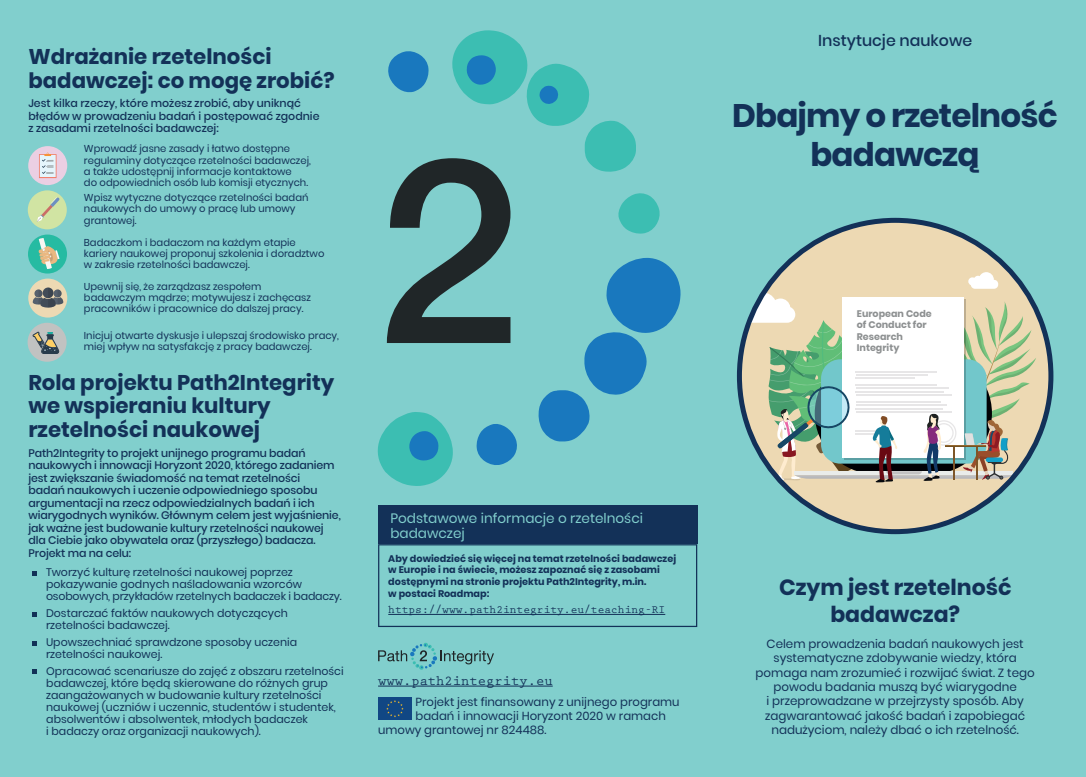
<style>
.page{position:relative;width:1086px;height:777px;background:#fff}
.page>*{position:absolute;margin:0;border:0;box-sizing:border-box;transform-origin:0 0}
.t1{font:700 32.5px/39px "Poppins";letter-spacing:-.025em;color:#133158;text-align:center}
.t2{font:700 22px/26.4px "Poppins";color:#133158;text-align:center}
.t3{font:700 21.25px/23.8px "Poppins";color:#133158}
.t4{font:500 15.75px "Poppins";color:#133158}
.t5{font:700 13.88px "Prestige Elite Std";color:#133158}
.t6{font:13.62px/15px "Poppins";color:#81cfcd}
.t7{font:11.88px/14.2px "Poppins";color:#133158;text-align:center}
.t8{font:11.62px "Poppins";color:#133158}
.t9{font:700 11.25px "Prestige Elite Std";color:#133158}
.t10{font:500 11px/12.5px "Poppins";letter-spacing:-.01em;color:#133158}
.t11{font:11px/11.9px "Poppins";color:#123157}
.t12{font:10px/11.2px "Poppins";color:#133158}
.t13{font:700 9.62px/11.6px "Poppins";color:#133158}
.t14{font:700 9.5px/11.5px "Poppins";color:#8d9091}
</style>
<div class="page">
<div style="left:0;top:0;width:1085px;height:777px;background:#81cfcd"></div>
<div style="left:378px;top:697px;width:33px;height:23px;background:#114784"></div>
<svg style="left:386px;top:700px;width:17px;height:17px"></svg>
<hr style="left:378px;top:686px;width:174px;height:1px;background:#133158">
<svg style="left:378px;top:643px;width:116px;height:27px"></svg>
<svg style="left:377px;top:30px;width:303px;height:456px"></svg>
<div style="left:28px;top:146px;width:39px;height:39px;background:#ebcfe3;border-radius:50%"></div>
<svg style="left:39px;top:154px;width:17px;height:24px"></svg>
<div style="left:40px;top:155px;width:16px;height:22px;background:#e5f5fc"></div>
<svg style="left:42px;top:153px;width:12px;height:21px"></svg>
<div style="left:28px;top:234px;width:39px;height:39px;background:#26bba2;border-radius:50%"></div>
<svg style="left:38px;top:238px;width:22px;height:31px"></svg>
<div style="left:28px;top:190px;width:39px;height:39px;background:#d1e4a3;border-radius:50%"></div>
<svg style="left:37px;top:197px;width:23px;height:25px"></svg>
<div style="left:28px;top:279px;width:39px;height:38px;background:#edd9b3;border-radius:50%"></div>
<svg style="left:32px;top:287px;width:32px;height:21px"></svg>
<div style="left:28px;top:323px;width:39px;height:39px;background:#c1c2c1;border-radius:50%"></div>
<svg style="left:32px;top:332px;width:27px;height:22px"></svg>
<svg style="left:736px;top:218px;width:316px;height:316px"></svg>
<svg style="left:32px;top:572px;width:4px;height:4px"></svg>
<svg style="left:32px;top:612px;width:4px;height:4px"></svg>
<svg style="left:32px;top:641px;width:4px;height:4px"></svg>
<svg style="left:32px;top:670px;width:4px;height:4px"></svg>
<div style="left:378px;top:505px;width:319px;height:39px;background:#133158"></div>
<svg style="left:378px;top:544px;width:319px;height:83px"></svg>
<hr style="left:388px;top:614px;width:277px;height:1px;background:#133158">
<h3 class="t3" style="left:28px;top:45px;width:307px">Wdrażanie rzetelności badawczej: co mogę zrobić?</h3>
<p class="t10" style="left:28px;top:97px;width:292px">Jest kilka rzeczy, które możesz zrobić, aby uniknąć błędów w prowadzeniu badań i postępować zgodnie z zasadami rzetelności badawczej:</p>
<p class="t12" style="left:84px;top:143px;width:228px">Wprowadź jasne zasady i łatwo dostępne regulaminy dotyczące rzetelności badawczej, a także udostępnij informacje kontaktowe<br>do odpowiednich osób lub komisji etycznych.</p>
<p class="t12" style="left:84px;top:192px;width:226px">Wpisz wytyczne dotyczące rzetelności badań naukowych do umowy o pracę lub umowy grantowej.</p>
<p class="t12" style="left:84px;top:237px;width:242px">Badaczkom i badaczom na każdym etapie kariery naukowej proponuj szkolenia i doradztwo w zakresie rzetelności badawczej.</p>
<p class="t12" style="left:84px;top:280px;width:228px">Upewnij się, że zarządzasz zespołem badawczym mądrze; motywujesz i zachęcasz pracowników i pracownice do dalszej pracy.</p>
<p class="t12" style="left:84px;top:330px;width:256px">Inicjuj otwarte dyskusje i ulepszaj środowisko pracy, miej wpływ na satysfakcję z pracy badawczej.</p>
<h3 class="t3" style="left:28px;top:370px;width:307px">Rola projektu Path2Integrity we wspieraniu kultury rzetelności naukowej</h3>
<p class="t10" style="left:28px;top:446px;width:314px">Path2Integrity to projekt unijnego programu badań naukowych i innowacji Horyzont 2020, którego zadaniem jest zwiększanie świadomość na temat rzetelności<br>badań naukowych i uczenie odpowiedniego sposobu argumentacji na rzecz odpowiedzialnych badań i ich wiarygodnych wyników. Głównym celem jest wyjaśnienie, jak ważne jest budowanie kultury rzetelności naukowej dla Ciebie jako obywatela oraz (przyszłego) badacza.<br>Projekt ma na celu:</p>
<p class="t11" style="left:46px;top:566px;width:297px">Tworzyć kulturę rzetelności naukowej poprzez pokazywanie godnych naśladowania wzorców osobowych, przykładów rzetelnych badaczek i badaczy.</p>
<p class="t11" style="left:46px;top:607px;width:243px">Dostarczać faktów naukowych dotyczących rzetelności badawczej.</p>
<p class="t11" style="left:46px;top:636px;width:252px">Upowszechniać sprawdzone sposoby uczenia rzetelności naukowej.</p>
<p class="t11" style="left:46px;top:665px;width:299px">Opracować scenariusze do zajęć z obszaru rzetelności badawczej, które będą skierowane do różnych grup zaangażowanych w budowanie kultury rzetelności naukowej (uczniów i uczennic, studentów i studentek, absolwentów i absolwentek, młodych badaczek<br>i badaczy oraz organizacji naukowych).</p>
<h3 class="t6" style="left:390px;top:511px;width:254px">Podstawowe informacje o rzetelności badawczej</h3>
<p class="t13" style="left:388px;top:553px;width:289px">Aby dowiedzieć się więcej na temat rzetelności badawczej w Europie i na świecie, możesz zapoznać się z zasobami dostępnymi na stronie projektu Path2Integrity, m.in.<br>w postaci Roadmap:</p>
<p class="t9" style="left:388px;top:604px;width:278px">https://www.path2integrity.eu/teaching-RI</p>
<h3 class="t5" style="left:378px;top:673px;width:176px">www.path2integrity.eu</h3>
<p class="t8" style="left:415px;top:695px;width:265px">Projekt jest finansowany z unijnego programu</p>
<p class="t8" style="left:415px;top:709px;width:252px">badań i innowacji Horyzont 2020 w ramach</p>
<p class="t8" style="left:378px;top:723px;width:170px">umowy grantowej nr 824488.</p>
<h3 class="t4" style="left:817px;top:31px;width:155px">Instytucje naukowe</h3>
<h1 class="t1" style="left:731px;top:96px;width:327px">Dbajmy o rzetelność badawczą</h1>
<p class="t14" style="left:856px;top:308px;width:76px">European Code of Conduct for<br>Research<br>Integrity</p>
<h2 class="t2" style="left:778px;top:574px;width:234px">Czym jest rzetelność badawcza?</h2>
<p class="t7" style="left:755px;top:637px;width:280px">Celem prowadzenia badań naukowych jest systematyczne zdobywanie wiedzy, która pomaga nam zrozumieć i rozwijać świat. Z tego powodu badania muszą być wiarygodne<br>i przeprowadzane w przejrzysty sposób. Aby zagwarantować jakość badań i zapobiegać nadużyciom, należy dbać o ich rzetelność.</p>
</div>
